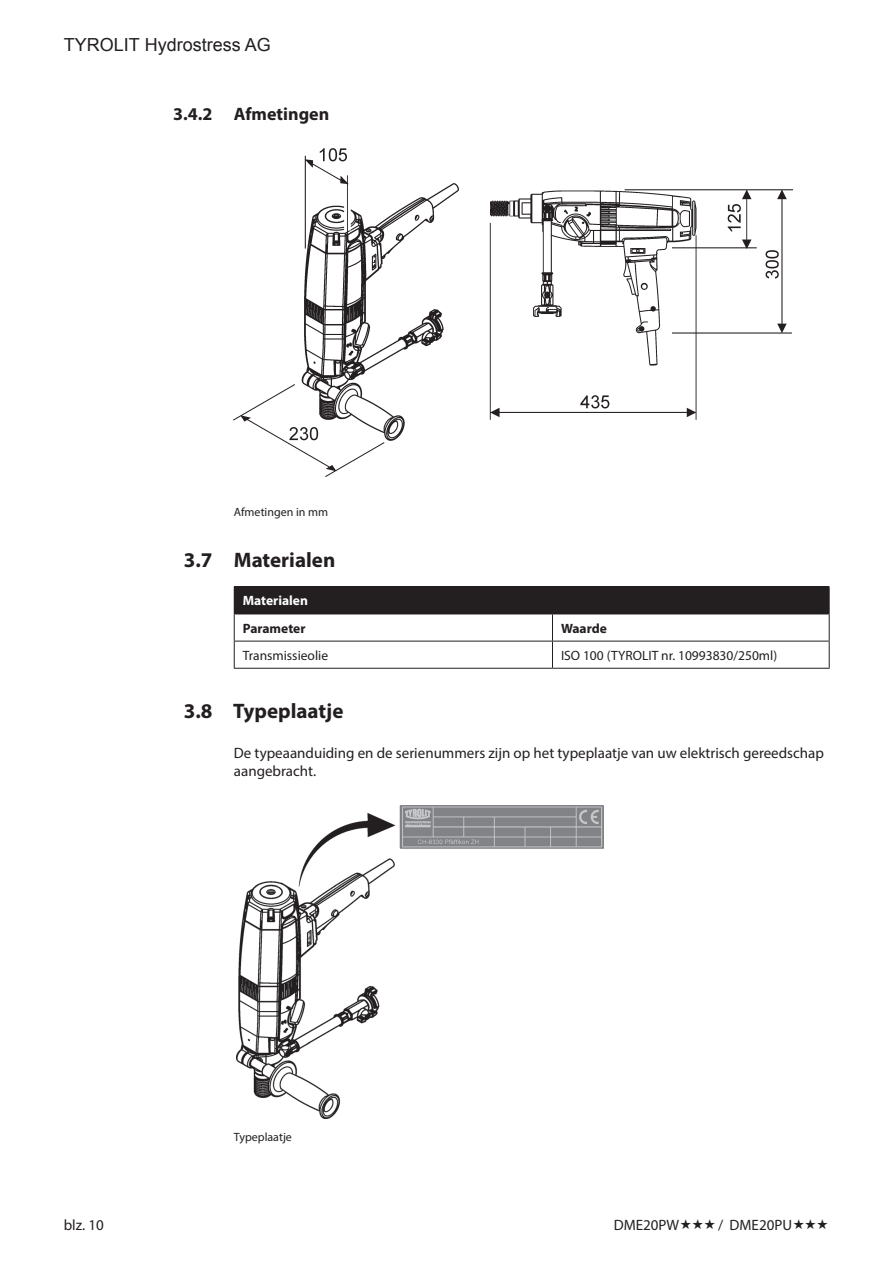
<style>
.page{position:relative;width:893px;height:1263px;background:#fff}
.page>*{position:absolute;margin:0;border:0;box-sizing:border-box;transform-origin:0 0}
.t1{font:700 21px "Myriad Pro";color:#231f20}
.t2{font:18px "Arial";color:#231f20}
.t3{font:700 18px "Myriad Pro";color:#231f20}
.t4{font:15px/18px "Myriad Pro";color:#231f20}
.t5{font:13.5px "Myriad Pro";color:#231f20}
.t6{font:700 13.5px "Myriad Pro";color:#231f20}
.t7{font:700 13.5px "Myriad Pro";color:#fff}
.t8{font:12px "Myriad Pro";color:#231f20}
</style>
<div class="page">
<div style="left:234px;top:587px;width:595px;height:27px;background:#231f20"></div>
<hr style="left:234px;top:614px;width:318px;height:1px;background:#231f20">
<hr style="left:552px;top:614px;width:278px;height:1px;background:#231f20">
<hr style="left:234px;top:586px;width:318px;height:1px;background:#231f20">
<hr style="left:552px;top:586px;width:278px;height:1px;background:#231f20">
<hr style="left:234px;top:641px;width:318px;height:1px;background:#231f20">
<svg style="left:234px;top:614px;width:1px;height:54px"></svg>
<hr style="left:552px;top:641px;width:278px;height:1px;background:#231f20">
<svg style="left:552px;top:614px;width:1px;height:54px"></svg>
<svg style="left:829px;top:587px;width:1px;height:81px"></svg>
<hr style="left:234px;top:668px;width:318px;height:1px;background:#231f20">
<hr style="left:552px;top:668px;width:278px;height:1px;background:#231f20">
<img style="left:234px;top:149px;width:559px;height:327px">
<img style="left:236px;top:806px;width:368px;height:312px">
<p class="t2" style="left:64px;top:33px;width:209px">TYROLIT Hydrostress AG</p>
<p class="t3" style="left:173px;top:102px;width:41px">3.4.2</p>
<p class="t3" style="left:234px;top:102px;width:97px">Afmetingen</p>
<h1 class="t1" style="left:184px;top:547px;width:30px">3.7</h1>
<h1 class="t1" style="left:184px;top:697px;width:30px">3.8</h1>
<p class="t8" style="left:234px;top:504px;width:96px">Afmetingen in mm</p>
<h1 class="t1" style="left:234px;top:546px;width:103px">Materialen</h1>
<p class="t7" style="left:243px;top:592px;width:67px">Materialen</p>
<p class="t6" style="left:243px;top:619px;width:64px">Parameter</p>
<p class="t6" style="left:561px;top:619px;width:47px">Waarde</p>
<p class="t5" style="left:243px;top:647px;width:87px">Transmissieolie</p>
<p class="t5" style="left:561px;top:647px;width:218px">ISO 100 (TYROLIT nr. 10993830/250ml)</p>
<h1 class="t1" style="left:233px;top:697px;width:112px">Typeplaatje</h1>
<p class="t4" style="left:234px;top:744px;width:592px">De typeaanduiding en de serienummers zijn op het typeplaatje van uw elektrisch gereedschap aangebracht.</p>
<p class="t8" style="left:234px;top:1129px;width:60px">Typeplaatje</p>
<p class="t4" style="left:64px;top:1215px;width:42px">blz. 10</p>
<p class="t4" style="left:614px;top:1215px;width:67px">DME20PW</p>
<p class="t4" style="left:718px;top:1215px;width:76px">/ DME20PU</p>
</div>
